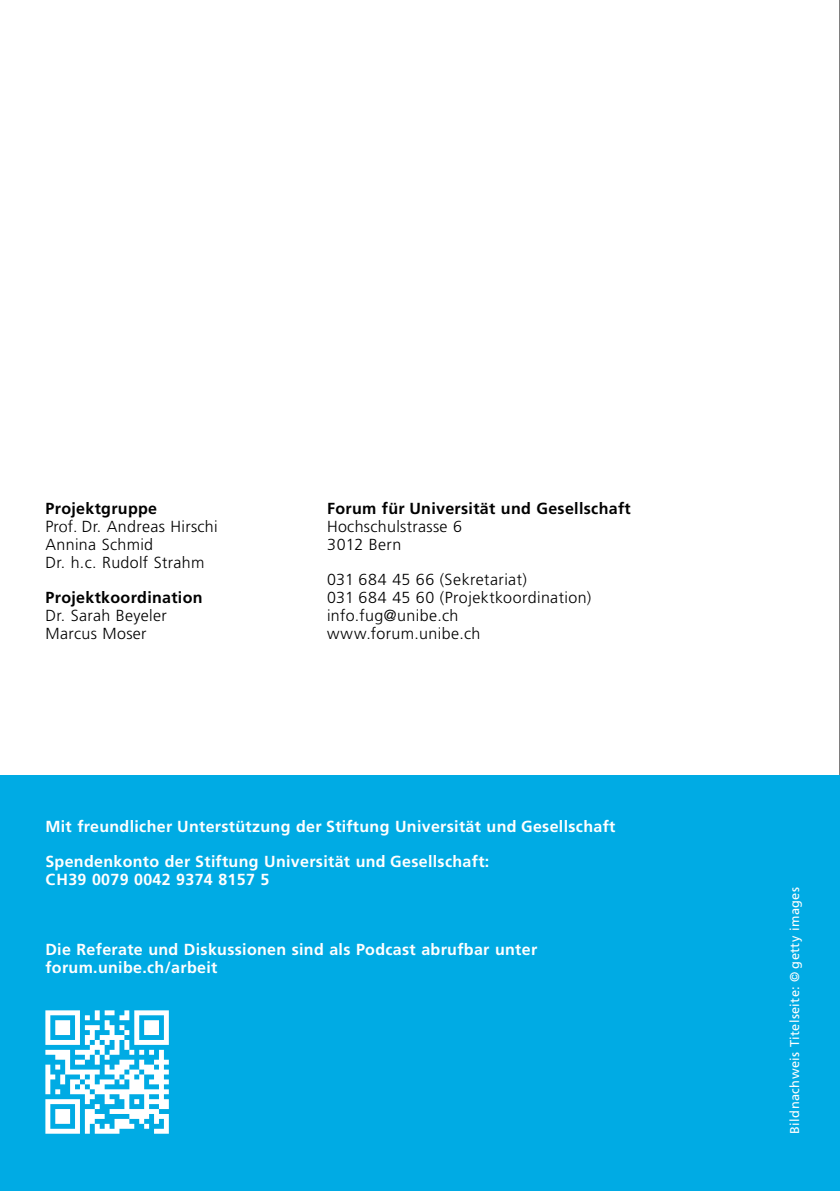
<style>
.page{position:relative;width:840px;height:1191px;background:#fff}
.page>*{position:absolute;margin:0;border:0;box-sizing:border-box;transform-origin:0 0}
.t1{font:700 16px/35px "Frutiger LT Pro";letter-spacing:.02em;color:#fff}
.t2{font:300 16px/18px "Frutiger LT Pro";letter-spacing:.02em;color:#000}
.t3{font:700 16px "Frutiger LT Pro";letter-spacing:.02em;color:#000}
.t4{font:12.8px "Frutiger LT Pro";letter-spacing:.03em;color:#fff}
.s1{font-weight:700}
.s2{font-family:"Frutiger LT Com"}
</style>
<div class="page">
<hr style="left:839px;top:0;width:1px;height:1191px;background:#000">
<div style="left:0;top:775px;width:839px;height:416px;background:#00abe4"></div>
<svg style="left:45px;top:1010px;width:124px;height:123px"></svg>
<p class="t2" style="left:46px;top:499px;width:173px"><span class="s1">Projektgruppe<br></span><span class="s2">Prof.</span> Dr. Andreas Hirschi<br>Annina Schmid<br>Dr. h.c. Rudolf Strahm</p>
<p class="t3" style="left:46px;top:588px;width:158px">Projektkoordination</p>
<p class="t2" style="left:46px;top:606px;width:122px">Dr. Sarah Beyeler<br>Marcus Moser</p>
<p class="t3" style="left:327px;top:499px;width:305px">Forum für Universität und Gesellschaft</p>
<p class="t2" style="left:327px;top:518px;width:136px">Hochschulstrasse 6<br>3012 Bern</p>
<p class="t2" style="left:327px;top:571px;width:265px">031 684 45 66 (Sekretariat)<br>031 684 45 60 (Projektkoordination) info.fug@unibe.ch www.forum.unibe.ch</p>
<p class="t1" style="left:45px;top:808px;width:571px">Mit freundlicher Unterstützung der Stiftung Universität und Gesellschaft<br>Spendenkonto der Stiftung Universität und Gesellschaft:</p>
<p class="t1" style="left:45px;top:861px;width:225px">CH39 0079 0042 9374 8157 5</p>
<p class="t1" style="left:45px;top:940px;width:493px;line-height:18px">Die Referate und Diskussionen sind als Podcast abrufbar unter forum.unibe.ch/arbeit</p>
<p class="t4" style="left:786px;top:1133px;width:248px;rotate:-90deg">Bildnachweis Titelseite: © getty images</p>
</div>
